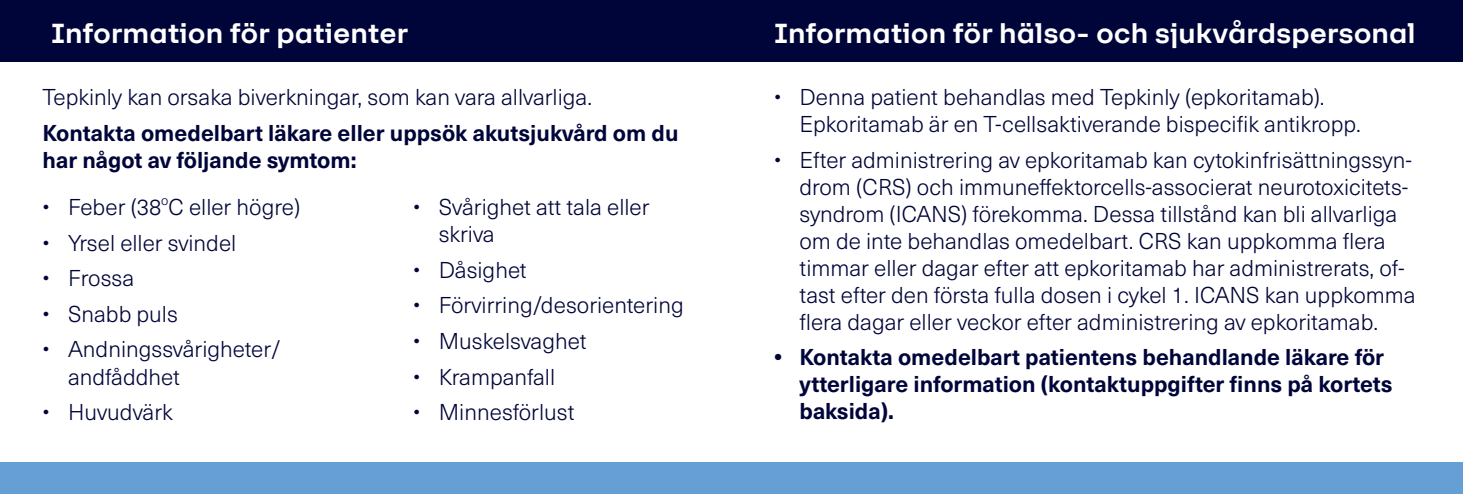
<style>
.page{position:relative;width:1463px;height:494px;background:#fff}
.page>*{position:absolute;margin:0;border:0;box-sizing:border-box;transform-origin:0 0}
.t1{font:700 30px "F37 Lineca";color:#fff}
.t2{font:300 22.5px/27px "Neue Haas Unica Pro";color:#000539}
.t3{font:700 22.5px/27px "Neue Haas Unica Pro";color:#000539}
.t4{font:300 13.2px "Neue Haas Unica Pro";color:#000539}
</style>
<div class="page">
<div style="left:0;top:0;width:1463px;height:62px;background:#000539"></div>
<div style="left:0;top:461px;width:1463px;height:32px;background:#669fd5"></div>
<h1 class="t1" style="left:51px;top:15px;width:359px">Information för patienter</h1>
<h1 class="t1" style="left:774px;top:15px;width:643px">Information för hälso- och sjukvårdspersonal</h1>
<p class="t2" style="left:43px;top:84px;width:551px">Tepkinly kan orsaka biverkningar, som kan vara allvarliga.</p>
<p class="t3" style="left:43px;top:119px;width:637px">Kontakta omedelbart läkare eller uppsök akutsjukvård om du har något av följande symtom:</p>
<p class="t4" style="left:161px;top:192px;width:9px">o</p>
<p class="t2" style="left:43px;top:229px;width:195px">• Yrsel eller svindel</p>
<p class="t2" style="left:43px;top:265px;width:93px">• Frossa</p>
<p class="t2" style="left:43px;top:300px;width:137px">• Snabb puls</p>
<p class="t2" style="left:68px;top:336px;width:215px;text-indent:-26px">• Andningssvårigheter/ andfåddhet</p>
<p class="t2" style="left:43px;top:398px;width:132px">• Huvudvärk</p>
<p class="t2" style="left:43px;top:194px;width:259px">• Feber (38 C eller högre)</p>
<p class="t2" style="left:439px;top:194px;width:212px;text-indent:-26px">• Svårighet att tala eller skriva</p>
<p class="t2" style="left:413px;top:256px;width:115px">• Dåsighet</p>
<p class="t2" style="left:413px;top:292px;width:272px">• Förvirring/desorientering</p>
<p class="t2" style="left:413px;top:327px;width:175px">• Muskelsvaghet</p>
<p class="t2" style="left:413px;top:363px;width:143px">• Krampanfall</p>
<p class="t2" style="left:413px;top:398px;width:163px">• Minnesförlust</p>
<p class="t2" style="left:799px;top:84px;width:563px;text-indent:-26px">• Denna patient behandlas med Tepkinly (epkoritamab).<br>Epkoritamab är en T-cellsaktiverande bispecifik antikropp.</p>
<p class="t2" style="left:799px;top:146px;width:617px;text-indent:-26px">• Efter administrering av epkoritamab kan cytokinfrisättningssyn&shy;drom (CRS) och immuneffektorcells-associerat neurotoxicitets&shy;syndrom (ICANS) förekomma. Dessa tillstånd kan bli allvarliga om de inte behandlas omedelbart. CRS kan uppkomma flera timmar eller dagar efter att epkoritamab har administrerats, of&shy;tast efter den första fulla dosen i cykel 1. ICANS kan uppkomma flera dagar eller veckor efter administrering av epkoritamab.</p>
<p class="t3" style="left:799px;top:344px;width:595px;text-indent:-26px">• Kontakta omedelbart patientens behandlande läkare för ytterligare information (kontaktuppgifter finns på kortets baksida).</p>
</div>
